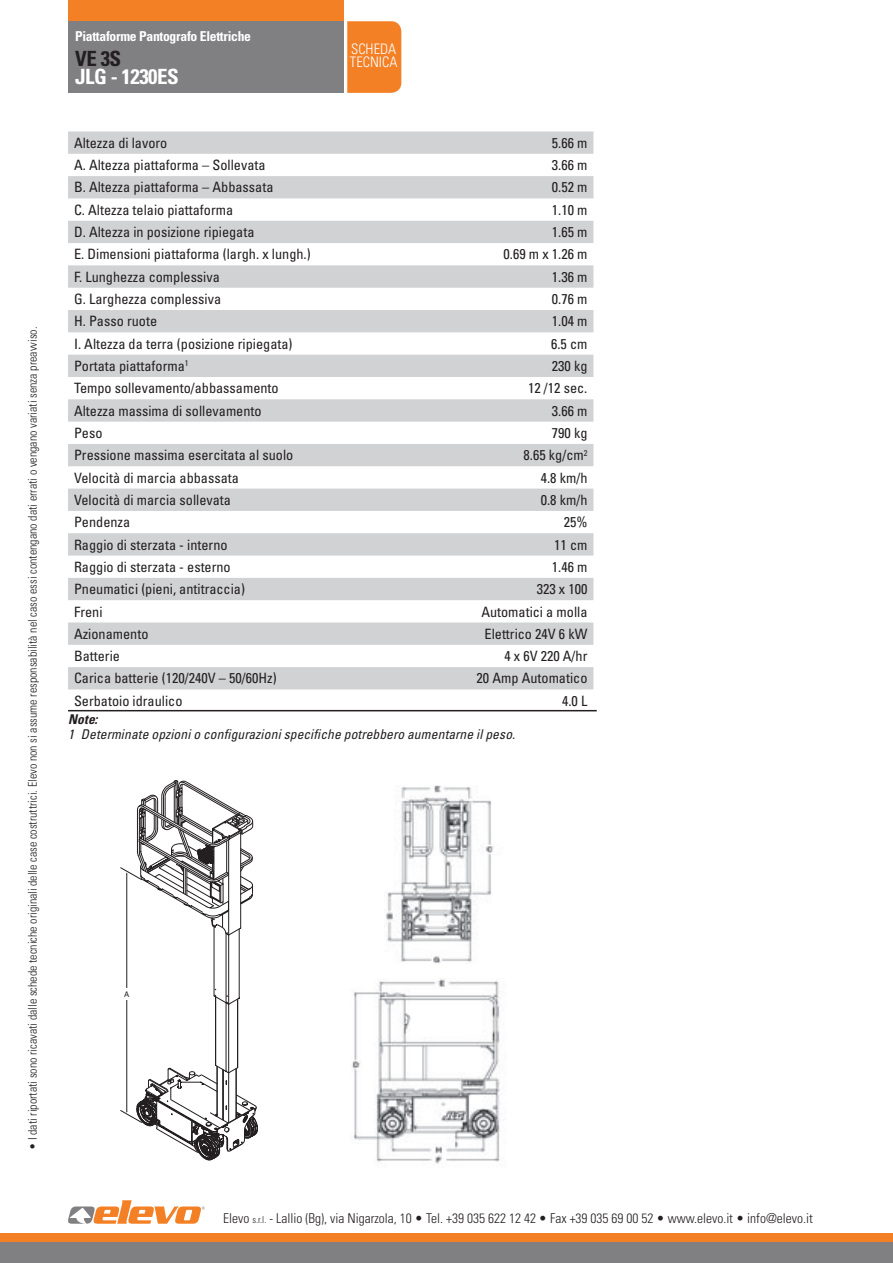
<style>
.page{position:relative;width:893px;height:1263px;background:#fff}
.page>*{position:absolute;margin:0;border:0;box-sizing:border-box;transform-origin:0 0}
.t1{font:700 condensed 21px "Univers LT Std";letter-spacing:-.02em;color:#fff}
.t2{font:700 condensed 21px "Univers LT Std";color:#231f20}
.t3{font:300 condensed 14.55px/12.8px "Univers LT Std";color:#fff}
.t4{font:condensed 14.25px "Univers LT Std";color:#231f20}
.t5{font:700 condensed 13.65px "Univers LT Std";letter-spacing:-.02em;color:#fff}
.t6{font:300 condensed 13.5px "Univers LT Std";color:#231f20}
.t7{font:italic condensed 13.5px "Univers LT Std";letter-spacing:.01em;color:#231f20}
.t8{font:italic 700 condensed 13.5px "Univers LT Std";color:#231f20}
.t9{font:300 condensed 12px "Univers LT Std";color:#231f20}
.t10{font:7.8px "Helvetica";color:#231f20}
.s1{font-size:9.45px}
</style>
<div class="page">
<div style="left:68px;top:0;width:275px;height:21px;background:#f48026"></div>
<svg style="left:68px;top:1200px;width:137px;height:24px"></svg>
<div style="left:0;top:1233px;width:893px;height:10px;background:#f48026"></div>
<div style="left:0;top:1243px;width:893px;height:20px;background:#808083"></div>
<div style="left:68px;top:21px;width:275px;height:72px;background:#808083"></div>
<div style="left:347px;top:21px;width:54px;height:72px;background:#f48026"></div>
<svg style="left:68px;top:131px;width:525px;height:558px;fill:#d5d6d7"></svg>
<hr style="left:68px;top:710px;width:529px;height:1px;background:#231f20">
<svg style="left:120px;top:780px;width:138px;height:380px"></svg>
<div style="left:120px;top:988px;width:13px;height:11px;background:#fff"></div>
<img style="left:384px;top:785px;width:110px;height:179px">
<img style="left:352px;top:978px;width:148px;height:186px">
<p class="t9" style="left:25px;top:1150px;width:825px;rotate:-90deg">• I dati riportati sono ricavati dalle schede tecniche originali delle case costruttrici. Elevo non si assume responsabilità nel caso essi contengano dati errati o vengano variati senza preavviso.</p>
<p class="t5" style="left:75px;top:28px;width:178px">Piattaforme Pantografo Elettriche</p>
<h1 class="t2" style="left:75px;top:46px;width:48px">VE 3S</h1>
<h1 class="t1" style="left:75px;top:64px;width:105px">JLG - 1230ES</h1>
<p class="t3" style="left:350px;top:43px;width:48px">SCHEDA tecnica</p>
<p class="t4" style="left:74px;top:134px;width:95px">Altezza di lavoro</p>
<p class="t4" style="left:552px;top:134px;width:37px">5.66 m</p>
<p class="t4" style="left:74px;top:156px;width:193px">A. Altezza piattaforma – Sollevata</p>
<p class="t4" style="left:552px;top:156px;width:37px">3.66 m</p>
<p class="t4" style="left:74px;top:178px;width:201px">B. Altezza piattaforma – Abbassata</p>
<p class="t4" style="left:552px;top:178px;width:37px">0.52 m</p>
<p class="t4" style="left:74px;top:201px;width:161px">C. Altezza telaio piattaforma</p>
<p class="t4" style="left:552px;top:201px;width:37px">1.10 m</p>
<p class="t4" style="left:74px;top:223px;width:182px">D. Altezza in posizione ripiegata</p>
<p class="t4" style="left:552px;top:223px;width:37px">1.65 m</p>
<p class="t4" style="left:74px;top:245px;width:238px">E. Dimensioni piattaforma (largh. x lungh.)</p>
<p class="t4" style="left:504px;top:245px;width:85px">0.69 m x 1.26 m</p>
<p class="t4" style="left:74px;top:268px;width:147px">F. Lunghezza complessiva</p>
<p class="t4" style="left:552px;top:268px;width:37px">1.36 m</p>
<p class="t4" style="left:74px;top:290px;width:149px">G. Larghezza complessiva</p>
<p class="t4" style="left:552px;top:290px;width:37px">0.76 m</p>
<p class="t4" style="left:74px;top:312px;width:85px">H. Passo ruote</p>
<p class="t4" style="left:552px;top:312px;width:37px">1.04 m</p>
<p class="t4" style="left:74px;top:335px;width:220px">I. Altezza da terra (posizione ripiegata)</p>
<p class="t4" style="left:551px;top:335px;width:38px">6.5 cm</p>
<p class="t4" style="left:74px;top:357px;width:116px">Portata piattaforma<sup>1</sup></p>
<p class="t4" style="left:552px;top:357px;width:37px">230 kg</p>
<p class="t4" style="left:74px;top:379px;width:206px">Tempo sollevamento/abbassamento</p>
<p class="t4" style="left:528px;top:379px;width:61px">12 /12 sec.</p>
<p class="t4" style="left:74px;top:401px;width:189px">Altezza massima di sollevamento</p>
<p class="t4" style="left:552px;top:401px;width:37px">3.66 m</p>
<p class="t4" style="left:74px;top:424px;width:30px">Peso</p>
<p class="t4" style="left:552px;top:424px;width:37px">790 kg</p>
<p class="t4" style="left:74px;top:446px;width:221px">Pressione massima esercitata al suolo</p>
<p class="t4" style="left:524px;top:446px;width:65px">8.65 kg/cm<sup>2</sup></p>
<p class="t4" style="left:74px;top:468px;width:166px">Velocità di marcia abbassata</p>
<p class="t4" style="left:541px;top:468px;width:48px">4.8 km/h</p>
<p class="t4" style="left:74px;top:491px;width:158px">Velocità di marcia sollevata</p>
<p class="t4" style="left:541px;top:491px;width:48px">0.8 km/h</p>
<p class="t4" style="left:74px;top:513px;width:58px">Pendenza</p>
<p class="t4" style="left:564px;top:513px;width:25px">25%</p>
<p class="t4" style="left:74px;top:535px;width:155px">Raggio di sterzata - interno</p>
<p class="t4" style="left:554px;top:535px;width:35px">11 cm</p>
<p class="t4" style="left:74px;top:558px;width:158px">Raggio di sterzata - esterno</p>
<p class="t4" style="left:552px;top:558px;width:37px">1.46 m</p>
<p class="t4" style="left:74px;top:580px;width:172px">Pneumatici (pieni, antitraccia)</p>
<p class="t4" style="left:537px;top:580px;width:52px">323 x 100</p>
<p class="t4" style="left:74px;top:602px;width:30px">Freni</p>
<p class="t4" style="left:481px;top:602px;width:108px">Automatici a molla</p>
<p class="t4" style="left:74px;top:625px;width:76px">Azionamento</p>
<p class="t4" style="left:485px;top:625px;width:104px">Elettrico 24V 6 kW</p>
<p class="t4" style="left:74px;top:647px;width:47px">Batterie</p>
<p class="t4" style="left:504px;top:647px;width:85px">4 x 6V 220 A/hr</p>
<p class="t4" style="left:74px;top:669px;width:204px">Carica batterie (120/240V – 50/60Hz)</p>
<p class="t4" style="left:477px;top:669px;width:112px">20 Amp Automatico</p>
<p class="t4" style="left:74px;top:692px;width:110px">Serbatoio idraulico</p>
<p class="t4" style="left:562px;top:692px;width:27px">4.0 L</p>
<p class="t8" style="left:68px;top:711px;width:31px">Note:</p>
<p class="t7" style="left:68px;top:726px;width:449px">1 Determinate opzioni o configurazioni specifiche potrebbero aumentarne il peso.</p>
<p class="t10" style="left:124px;top:989px;width:7px">A</p>
<p class="t6" style="left:223px;top:1210px;width:591px">Elevo <span class="s1">s.r.l.</span> - Lallio (Bg), via Nigarzola, 10 • Tel. +39 035 622 12 42 • Fax +39 035 69 00 52 • www.elevo.it • info@elevo.it</p>
</div>
